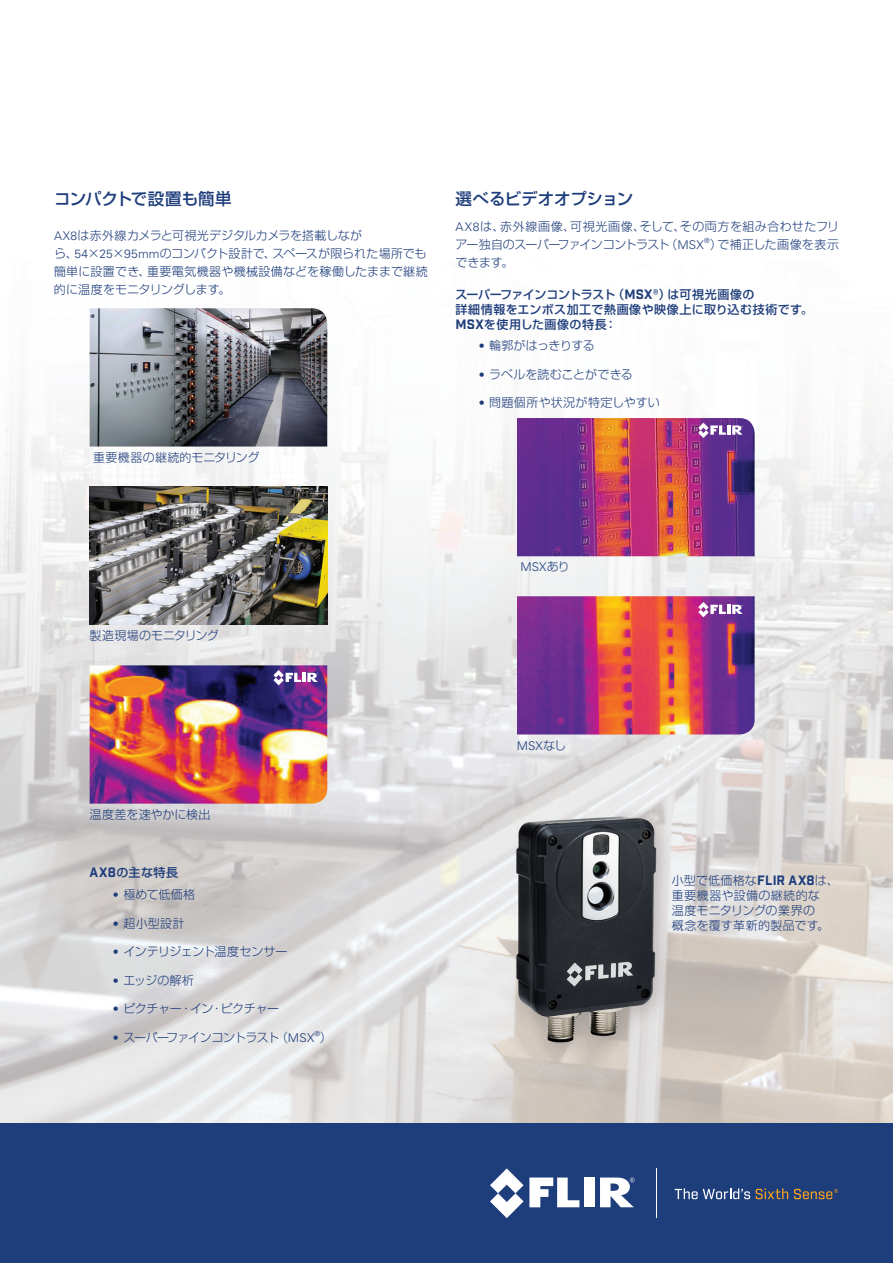
<style>
.page{position:relative;width:893px;height:1263px;background:#fff}
.page>*{position:absolute;margin:0;border:0;box-sizing:border-box;transform-origin:0 0}
.t1{font:500 16.5px "Shin Go Pr 5";letter-spacing:-.01em;color:#1e3d7b}
.t2{font:300 12px/18px "Shin Go Pr 5";letter-spacing:.005em;color:#1e3d7b}
.t3{font:500 12px/15px "Shin Go Pr 5";letter-spacing:.03em;color:#1e3d7b}
.t4{font:300 12px/15px "Shin Go Pr 5";letter-spacing:.025em;color:#1e3d7b}
.t5{font:300 12px "Shin Go Pr 5";letter-spacing:-.055em;color:#1e3d7b}
.t6{font:300 12px "Shin Go Pr 5";letter-spacing:-.045em;color:#1e3d7b}
.t7{font:300 12px "Shin Go Pr 5";letter-spacing:-.03em;color:#1e3d7b}
.t8{font:300 12px "Shin Go Pr 5";letter-spacing:.03em;color:#1e3d7b}
.t9{font:300 12px "Shin Go Pr 5";letter-spacing:.035em;color:#1e3d7b}
.t10{font:300 12px "Univers";color:#1e3d7b}
.t11{font:300 12px "Shin Go Pr 5";letter-spacing:-.035em;color:#1e3d7b}
.t12{font:300 7.05px "Univers";color:#1e3d7b}
.s1{font-family:"Univers"}
.s2{font-family:"Industry";font-weight:700;font-size:13.2px}
.s3{font-family:"Shin Go Pr 5"}
</style>
<div class="page">
<img style="left:0;top:308px;width:788px;height:534px">
<img style="left:788px;top:408px;width:105px;height:716px">
<img style="left:631px;top:842px;width:157px;height:282px">
<img style="left:0;top:1052px;width:525px;height:72px">
<img style="left:525px;top:1067px;width:106px;height:57px">
<img style="left:484px;top:797px;width:197px;height:270px">
<div style="left:0;top:1124px;width:893px;height:139px;background:#1e3d7b"></div>
<img style="left:517px;top:418px;width:238px;height:138px">
<img style="left:90px;top:308px;width:237px;height:138px">
<img style="left:517px;top:596px;width:238px;height:138px">
<img style="left:90px;top:486px;width:237px;height:139px">
<img style="left:90px;top:665px;width:237px;height:139px">
<svg style="left:273px;top:670px;width:45px;height:15px"></svg>
<hr style="left:727px;top:425px;width:4px;height:10px;background:#fff">
<svg style="left:698px;top:423px;width:28px;height:15px"></svg>
<svg style="left:732px;top:425px;width:11px;height:10px"></svg>
<svg style="left:698px;top:602px;width:45px;height:15px"></svg>
<div style="left:584px;top:1177px;width:11px;height:30px;background:#fff"></div>
<svg style="left:490px;top:1168px;width:89px;height:50px"></svg>
<svg style="left:600px;top:1177px;width:35px;height:30px"></svg>
<svg style="left:675px;top:1188px;width:75px;height:11px"></svg>
<svg style="left:756px;top:1188px;width:32px;height:11px"></svg>
<hr style="left:656px;top:1168px;width:1px;height:50px;background:#fff">
<svg style="left:794px;top:1189px;width:44px;height:10px"></svg>
<h1 class="t1" style="left:54px;top:185px;width:179px">コンパクトで設置も簡単</h1>
<p class="t2" style="left:54px;top:225px;width:375px"><span class="s1">AX8</span>は赤外線カメラと可視光デジタルカメラを搭載しなが<br>ら、<span class="s1">54</span>×<span class="s1">25</span>×<span class="s1">95mm</span>のコンパクト設計で、スペースが限られた場所でも簡単に設置でき、重要電気機器や機械設備などを稼働したままで継続的に温度をモニタリングします。</p>
<p class="t2" style="left:93px;top:447px;width:168px">重要機器の継続的モニタリング</p>
<h1 class="t1" style="left:455px;top:185px;width:179px">選べるビデオオプション</h1>
<p class="t2" style="left:455px;top:216px;width:385px"><span class="s1">AX8</span>は、赤外線画像、可視光画像、そして、その両方を組み合わせたフリアー独自のスーパーファインコントラスト（<span class="s1">MSX</span></p>
<p class="t12" style="left:704px;top:236px;width:7px">®</p>
<p class="t9" style="left:710px;top:235px;width:131px">）で補正した画像を表示</p>
<p class="t2" style="left:455px;top:252px;width:59px">できます。</p>
<p class="t3" style="left:455px;top:285px;width:359px">スーパーファインコントラスト（<span class="s2">MSX®</span>）は可視光画像の<br>詳細情報をエンボス加工で熱画像や映像上に取り込む技術です。<br><span class="s2">MSX</span>を使用した画像の特長：</p>
<p class="t11" style="left:479px;top:336px;width:118px"><span class="s1">•</span> 輪郭がはっきりする</p>
<p class="t2" style="left:479px;top:364px;width:156px"><span class="s1">•</span> ラベルを読むことができる</p>
<p class="t8" style="left:479px;top:393px;width:183px"><span class="s1">•</span> 問題個所や状況が特定しやすい</p>
<p class="t2" style="left:90px;top:625px;width:131px">製造現場のモニタリング</p>
<p class="t2" style="left:90px;top:804px;width:122px">温度差を速やかに検出</p>
<p class="t3" style="left:90px;top:864px;width:90px"><span class="s2">AX8</span>の主な特長</p>
<p class="t2" style="left:113px;top:884px;width:84px"><span class="s1">•</span> 極めて低価格</p>
<p class="t2" style="left:113px;top:913px;width:73px"><span class="s1">•</span> 超小型設計</p>
<p class="t6" style="left:113px;top:942px;width:176px"><span class="s1">•</span> インテリジェント温度センサー</p>
<p class="t2" style="left:113px;top:970px;width:83px"><span class="s1">•</span> エッジの解析</p>
<p class="t7" style="left:113px;top:999px;width:168px"><span class="s1">•</span> ピクチャー・イン・ピクチャー</p>
<p class="t5" style="left:113px;top:1027px;width:203px"><span class="s1">•</span> スーパーファインコントラスト（<span class="s1">MSX</span></p>
<p class="t12" style="left:315px;top:1029px;width:7px">®</p>
<p class="t2" style="left:320px;top:1027px;width:13px">）</p>
<p class="t10" style="left:520px;top:560px;width:51px">MSX<span class="s3">あり</span></p>
<p class="t10" style="left:517px;top:738px;width:51px">MSX<span class="s3">なし</span></p>
<p class="t4" style="left:672px;top:872px;width:169px">小型で低価格な<span class="s2">FLIR AX8</span>は、重要機器や設備の継続的な<br>温度モニタリングの業界の<br>概念を覆す革新的製品です。</p>
</div>
